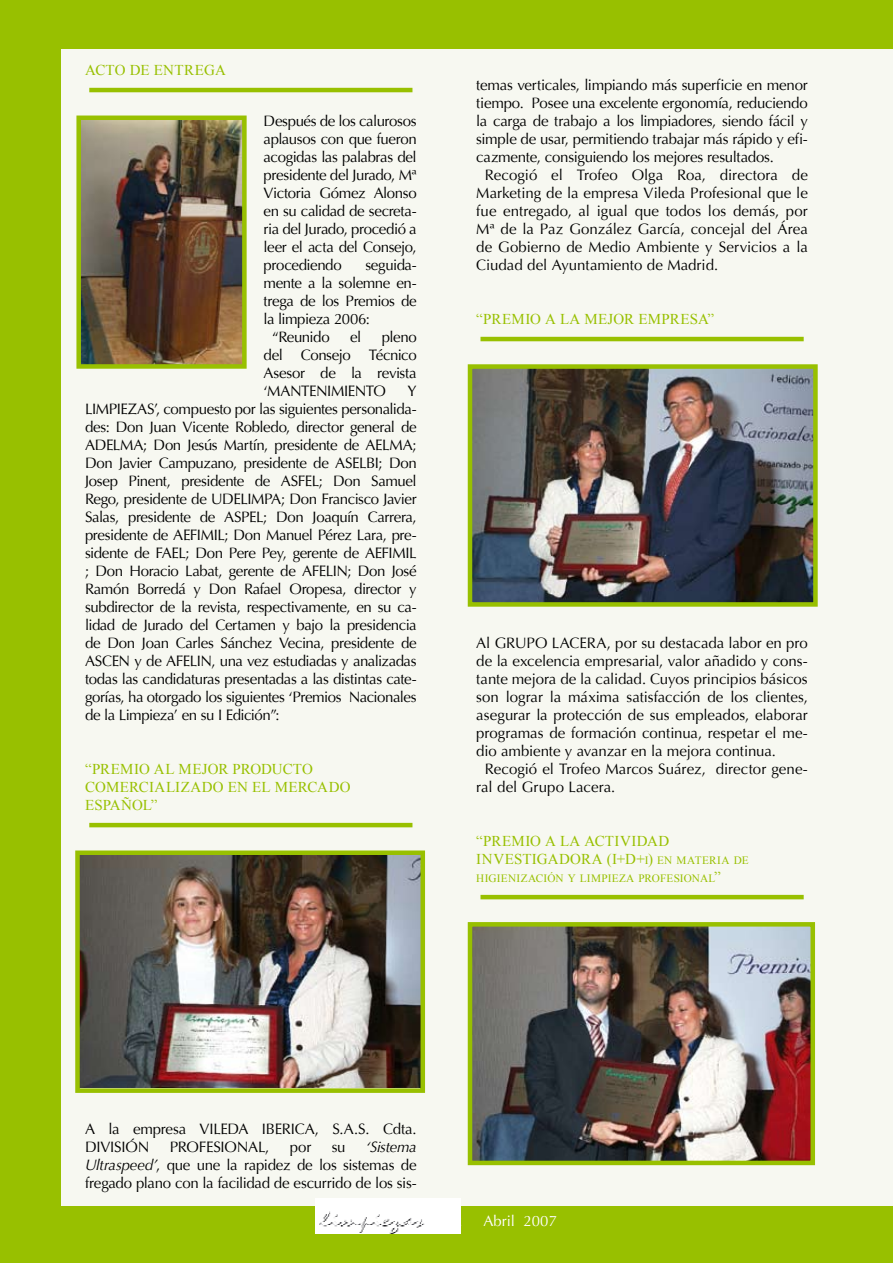
<style>
.page{position:relative;width:893px;height:1263px;background:#98c000}
.page>*{position:absolute;margin:0;border:0;box-sizing:border-box;transform-origin:0 0}
.t1{font:15px/18px "Optima";letter-spacing:-.01em;color:#000;text-align:justify}
.t2{font:15px/18px "Times New Roman";letter-spacing:.01em;color:#98c000}
.t3{font:15px "Optima";letter-spacing:-.035em;color:#000}
.t4{font:15px "Optima";color:#fff}
.t5{font:11.25px "Times New Roman";letter-spacing:.03em;color:#98c000}
.s1{font-size:11.25px}
.s2{font-style:italic}
</style>
<div class="page">
<div style="left:62px;top:49px;width:831px;height:1156px;background:#f7f8f1"></div>
<hr style="left:89px;top:88px;width:323px;height:4px;background:#98c000">
<hr style="left:89px;top:823px;width:323px;height:4px;background:#98c000">
<hr style="left:480px;top:337px;width:324px;height:4px;background:#98c000">
<hr style="left:480px;top:895px;width:324px;height:4px;background:#98c000">
<img style="left:81px;top:121px;width:161px;height:243px">
<div style="left:76px;top:116px;width:171px;height:253px;border:4px solid #98c000"></div>
<img style="left:80px;top:855px;width:340px;height:232px">
<div style="left:75px;top:850px;width:350px;height:243px;border:4px solid #98c000"></div>
<img style="left:473px;top:369px;width:340px;height:233px">
<div style="left:468px;top:364px;width:350px;height:243px;border:4px solid #98c000"></div>
<img style="left:473px;top:927px;width:337px;height:233px">
<div style="left:468px;top:922px;width:347px;height:243px;border:4px solid #98c000"></div>
<img style="left:315px;top:1199px;width:145px;height:35px">
<p class="t2" style="left:85px;top:61px;width:142px">ACTO DE ENTREGA</p>
<p class="t1" style="left:264px;top:112px;width:155px">Después de los calurosos aplausos con que fueron acogidas las palabras del presidente del Jurado, Mª Victoria Gómez Alonso en su calidad de secreta&shy;ria del Jurado, procedió a leer el acta del Consejo, procediendo</p>
<p class="t1" style="left:365px;top:256px;width:53px">seguida-</p>
<p class="t1" style="left:264px;top:274px;width:155px">mente a la solemne en-</p>
<p class="t1" style="left:264px;top:292px;width:155px">trega de los Premios de</p>
<p class="t3" style="left:264px;top:310px;width:108px">la limpieza 2006:</p>
<p class="t3" style="left:272px;top:328px;width:59px">“Reunido</p>
<p class="t1" style="left:350px;top:328px;width:13px">el</p>
<p class="t1" style="left:264px;top:328px;width:155px;text-indent:118px">pleno del Consejo Técnico Asesor de la revista ‘MANTENIMIENTO</p>
<p class="t1" style="left:85px;top:382px;width:333px;text-indent:322px">Y LIMPIEZAS’, compuesto por las siguientes personalida&shy;des: Don Juan Vicente Robledo, director general de ADELMA; Don Jesús Martín, presidente de AELMA; Don Javier Campuzano, presidente de ASELBI; Don Josep Pinent, presidente de ASFEL; Don Samuel Rego, presidente de UDELIMPA; Don Francisco Javier Salas, presidente de ASPEL; Don Joaquín Carrera, presidente de AEFIMIL; Don Manuel Pérez Lara, pre&shy;sidente de FAEL; Don Pere Pey, gerente de AEFIMIL ; Don Horacio Labat, gerente de AFELIN; Don José Ramón Borredá y Don Rafael Oropesa, director y subdirector de la revista, respectivamente, en su ca&shy;lidad de Jurado del Certamen y bajo la presidencia de Don Joan Carles Sánchez Vecina, presidente de ASCEN y de AFELIN, una vez estudiadas y analizadas todas las candidaturas presentadas a las distintas cate&shy;gorías, ha otorgado los siguientes ‘Premios Nacionales de la Limpieza’ en su I Edición”:</p>
<p class="t2" style="left:85px;top:760px;width:267px">“PREMIO AL MEJOR PRODUCTO<br>COMERCIALIZADO EN EL MERCADO<br>ESPAÑOL”</p>
<p class="t1" style="left:476px;top:76px;width:333px">temas verticales, limpiando más superficie en menor</p>
<p class="t1" style="left:476px;top:94px;width:333px">tiempo. Posee una excelente ergonomía, reduciendo</p>
<p class="t1" style="left:476px;top:112px;width:333px">la carga de trabajo a los limpiadores, siendo fácil y</p>
<p class="t1" style="left:476px;top:130px;width:333px">simple de usar, permitiendo trabajar más rápido y efi-</p>
<p class="t1" style="left:476px;top:148px;width:299px">cazmente, consiguiendo los mejores resultados.</p>
<p class="t1" style="left:485px;top:166px;width:325px">Recogió el Trofeo Olga Roa, directora de</p>
<p class="t1" style="left:476px;top:184px;width:333px">Marketing de la empresa Vileda Profesional que le</p>
<p class="t1" style="left:476px;top:202px;width:333px">fue entregado, al igual que todos los demás, por</p>
<p class="t1" style="left:476px;top:220px;width:333px">Mª de la Paz González García, concejal del Área</p>
<p class="t1" style="left:476px;top:238px;width:333px">de Gobierno de Medio Ambiente y Servicios a la</p>
<p class="t1" style="left:476px;top:256px;width:243px">Ciudad del Ayuntamiento de Madrid.</p>
<p class="t2" style="left:476px;top:310px;width:239px">“PREMIO A LA MEJOR EMPRESA”</p>
<p class="t1" style="left:476px;top:634px;width:333px">Al GRUPO LACERA, por su destacada labor en pro</p>
<p class="t1" style="left:476px;top:652px;width:333px">de la excelencia empresarial, valor añadido y cons-</p>
<p class="t1" style="left:476px;top:670px;width:333px">tante mejora de la calidad. Cuyos principios básicos</p>
<p class="t1" style="left:476px;top:688px;width:333px">son lograr la máxima satisfacción de los clientes,</p>
<p class="t1" style="left:476px;top:706px;width:333px">asegurar la protección de sus empleados, elaborar</p>
<p class="t1" style="left:476px;top:724px;width:333px">programas de formación continua, respetar el me-</p>
<p class="t1" style="left:476px;top:742px;width:301px">dio ambiente y avanzar en la mejora continua.</p>
<p class="t1" style="left:485px;top:760px;width:325px">Recogió el Trofeo Marcos Suárez, director gene-</p>
<p class="t1" style="left:476px;top:778px;width:141px">ral del Grupo Lacera.</p>
<p class="t2" style="left:476px;top:832px;width:209px">“PREMIO A LA ACTIVIDAD<br>INVESTIGADORA (I+D+<span class="s1">I</span>) <span class="s1">EN MATERIA</span></p>
<p class="t5" style="left:734px;top:853px;width:9px">DE</p>
<p class="t2" style="left:714px;top:868px;width:8px">”</p>
<p class="t5" style="left:476px;top:871px;width:16px">HIGIENIZACI</p>
<p class="t5" style="left:547px;top:871px;width:41px">ÓNYLIMPIEZA</p>
<p class="t5" style="left:638px;top:871px;width:9px">PRO</p>
<p class="t5" style="left:660px;top:871px;width:15px">FESIONAL</p>
<p class="t1" style="left:85px;top:1120px;width:333px">A la empresa VILEDA IBERICA, S.A.S. Cdta.<br>DIVISIÓN</p>
<p class="t1" style="left:85px;top:1138px;width:333px;text-indent:281px"><span class="s2">‘Sistema Ultraspeed’</span>, que une la rapidez de los sistemas de fregado plano con la facilidad de escurrido de los sis-</p>
<p class="t1" style="left:170px;top:1138px;width:101px">PROFESIONAL,</p>
<p class="t1" style="left:290px;top:1138px;width:23px">por</p>
<p class="t1" style="left:332px;top:1138px;width:15px">su</p>
<p class="t4" style="left:483px;top:1212px;width:75px">Abril 2007</p>
</div>
